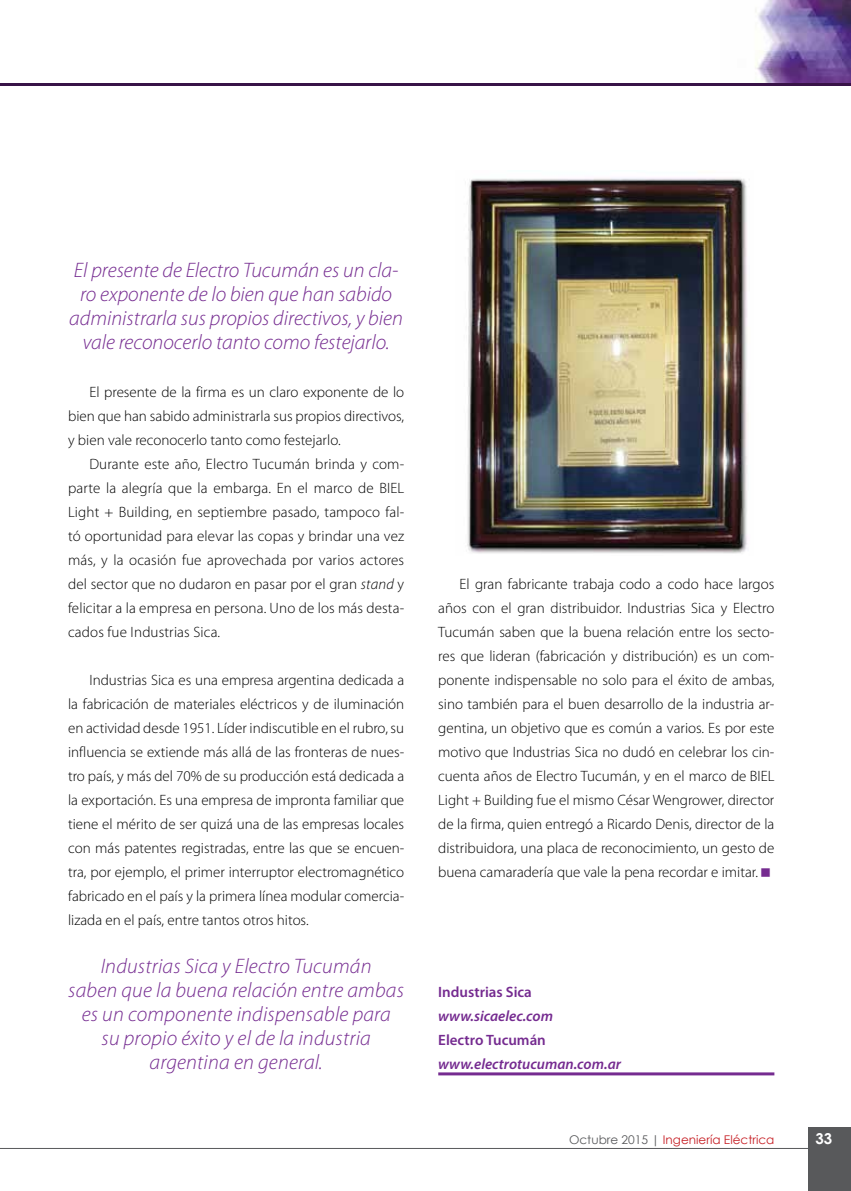
<style>
.page{position:relative;width:851px;height:1191px;background:#fff}
.page>*{position:absolute;margin:0;border:0;box-sizing:border-box;transform-origin:0 0}
.t1{font:italic 300 21px/24px "Myriad Pro";color:#752b90;text-align:center}
.t2{font:300 15px/24px "Myriad Pro";color:#000;text-align:justify}
.t3{font:italic 600 15px "Myriad Pro";color:#752b90}
.t4{font:600 15px "Myriad Pro";color:#752b90}
.t5{font:700 15px "Century Gothic";color:#fff}
.t6{font:12px "Century Gothic";color:#c61d23}
.s1{font-style:italic}
.s2{color:#58595b}
</style>
<div class="page">
<hr style="left:0;top:1148px;width:850px;height:1px;background:#58595b">
<div style="left:808px;top:1127px;width:42px;height:64px;background:#58595b"></div>
<img style="left:755px;top:0;width:95px;height:83px">
<hr style="left:0;top:83px;width:850px;height:2px;background:#381347">
<hr style="left:438px;top:1072px;width:336px;height:3px;background:#752b90">
<img style="left:467px;top:178px;width:281px;height:376px">
<h1 class="t1" style="left:69px;top:259px;width:335px">El presente de Electro Tucumán es un cla&shy;ro exponente de lo bien que han sabido administrarla sus propios directivos, y bien vale reconocerlo tanto como festejarlo.</h1>
<p class="t2" style="left:68px;top:380px;width:337px;text-indent:21px">El presente de la firma es un claro exponente de lo bien que han sabido administrarla sus propios directivos, y bien vale reconocerlo tanto como festejarlo.</p>
<p class="t2" style="left:68px;top:452px;width:337px;text-indent:21px">Durante este año, Electro Tucumán brinda y com&shy;parte la alegría que la embarga. En el marco de BIEL Light + Building, en septiembre pasado, tampoco fal&shy;tó oportunidad para elevar las copas y brindar una vez más, y la ocasión fue aprovechada por varios actores del sector que no dudaron en pasar por el gran <span class="s1">stand</span> y felicitar a la empresa en persona. Uno de los más desta&shy;cados fue Industrias Sica.</p>
<p class="t2" style="left:68px;top:668px;width:337px;text-indent:21px">Industrias Sica es una empresa argentina dedicada a la fabricación de materiales eléctricos y de iluminación en actividad desde 1951. Líder indiscutible en el rubro, su influencia se extiende más allá de las fronteras de nues&shy;tro país, y más del 70% de su producción está dedicada a la exportación. Es una empresa de impronta familiar que tiene el mérito de ser quizá una de las empresas locales con más patentes registradas, entre las que se encuen&shy;tra, por ejemplo, el primer interruptor electromagnético fabricado en el país y la primera línea modular comercia&shy;lizada en el país, entre tantos otros hitos.</p>
<h1 class="t1" style="left:68px;top:955px;width:337px">Industrias Sica y Electro Tucumán<br>saben que la buena relación entre ambas es un componente indispensable para<br>su propio éxito y el de la industria argentina en general.</h1>
<p class="t2" style="left:438px;top:572px;width:337px;text-indent:21px">El gran fabricante trabaja codo a codo hace largos años con el gran distribuidor. Industrias Sica y Electro Tucumán saben que la buena relación entre los secto&shy;res que lideran (fabricación y distribución) es un com&shy;ponente indispensable no solo para el éxito de ambas, sino también para el buen desarrollo de la industria ar&shy;gentina, un objetivo que es común a varios. Es por este motivo que Industrias Sica no dudó en celebrar los cin&shy;cuenta años de Electro Tucumán, y en el marco de BIEL Light + Building fue el mismo César Wengrower, director de la firma, quien entregó a Ricardo Denis, director de la distribuidora, una placa de reconocimiento, un gesto de buena camaradería que vale la pena recordar e imitar.</p>
<p class="t4" style="left:438px;top:982px;width:95px">Industrias Sica</p>
<p class="t3" style="left:438px;top:1006px;width:116px">www.sicaelec.com</p>
<p class="t4" style="left:438px;top:1030px;width:109px">Electro Tucumán</p>
<p class="t3" style="left:438px;top:1054px;width:184px">www.electrotucuman.com.ar</p>
<p class="t6" style="left:569px;top:1131px;width:207px"><span class="s2">Octubre 2015 |</span> Ingeniería Eléctrica</p>
<p class="t5" style="left:815px;top:1127px;width:18px">33</p>
</div>
